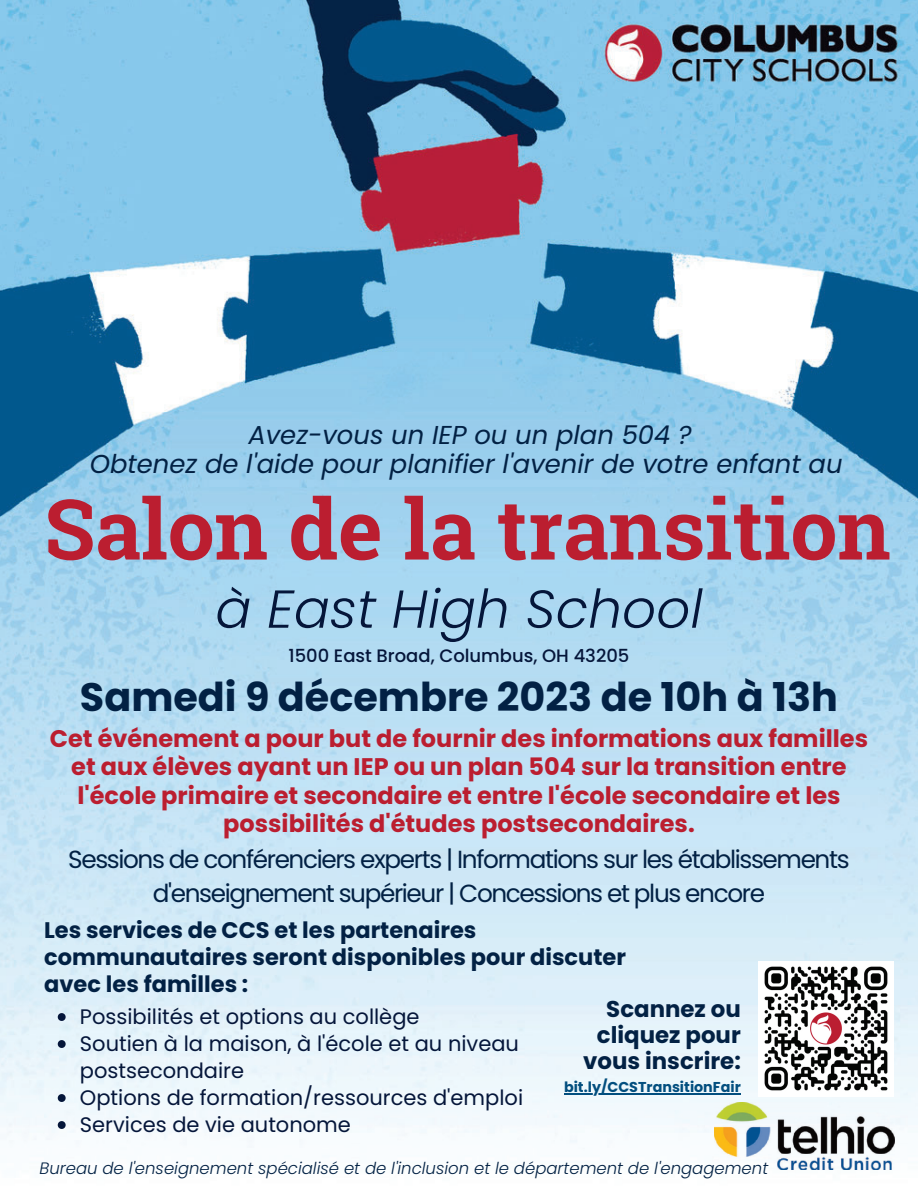
<style>
.page{position:relative;width:918px;height:1188px;background:#fff}
.page>*{position:absolute;margin:0;border:0;box-sizing:border-box;transform-origin:0 0}
.t1{font:700 83.7px "Roboto Slab";color:#bb1e30}
.t2{font:italic 300 53.25px "Poppins";color:#05163a}
.t3{font:700 39.75px "Poppins";color:#022144}
.t4{font:italic 25.8px/29.2px "Poppins";color:#022144;text-align:center}
.t5{font:24.75px/33.8px "Poppins";letter-spacing:-.055em;color:#022144;text-align:center}
.t6{font:700 24px/28.2px "Poppins";color:#bb1e30;text-align:center}
.t7{font:700 22.95px/25.8px "Poppins";color:#022144;text-align:right}
.t8{font:700 22.5px/27px "Poppins";color:#022144}
.t9{font:21px/27px "Poppins";color:#05163a}
.t10{font:500 18px "Poppins";color:#05163a}
.t11{font:italic 300 16.5px "Poppins";color:#022144}
.t12{font:700 14.25px "Poppins";color:#034f7f}
</style>
<div class="page">
<img style="left:0;top:0;width:918px;height:1148px">
<img style="left:759px;top:961px;width:135px;height:135px">
<img style="left:714px;top:1102px;width:180px;height:68px">
<hr style="left:564px;top:1093px;width:177px;height:1px;background:#034f7f">
<svg style="left:58px;top:1013px;width:8px;height:8px"></svg>
<svg style="left:58px;top:1040px;width:8px;height:8px"></svg>
<svg style="left:58px;top:1094px;width:8px;height:8px"></svg>
<svg style="left:58px;top:1121px;width:8px;height:8px"></svg>
<p class="t4" style="left:90px;top:420px;width:755px">Avez-vous un IEP ou un plan 504 ?<br>Obtenez de l'aide pour planifier l'avenir de votre enfant au</p>
<h1 class="t1" style="left:44px;top:472px;width:848px">Salon de la transition</h1>
<h2 class="t2" style="left:215px;top:572px;width:489px">à East High School</h2>
<p class="t10" style="left:288px;top:644px;width:343px">1500 East Broad, Columbus, OH 43205</p>
<h3 class="t3" style="left:80px;top:669px;width:759px">Samedi 9 décembre 2023 de 10h à 13h</h3>
<p class="t6" style="left:50px;top:725px;width:820px">Cet événement a pour but de fournir des informations aux familles et aux élèves ayant un IEP ou un plan 504 sur la transition entre l'école primaire et secondaire et entre l'école secondaire et les possibilités d'études postsecondaires.</p>
<p class="t5" style="left:68px;top:843px;width:783px">Sessions de conférenciers experts | Informations sur les établissements d'enseignement supérieur | Concessions et plus encore</p>
<p class="t8" style="left:44px;top:916px;width:583px">Les services de CCS et les partenaires communautaires seront disponibles pour discuter avec les familles :</p>
<p class="t9" style="left:80px;top:1003px;width:445px">Possibilités et options au collège<br>Soutien à la maison, à l'école et au niveau postsecondaire<br>Options de formation/ressources d'emploi<br>Services de vie autonome</p>
<p class="t7" style="left:583px;top:996px;width:159px">Scannez ou cliquez pour vous inscrire:</p>
<p class="t12" style="left:564px;top:1077px;width:178px">bit.ly/CCSTransitionFair</p>
<p class="t11" style="left:40px;top:1157px;width:730px">Bureau de l'enseignement spécialisé et de l'inclusion et le département de l'engagement</p>
</div>
